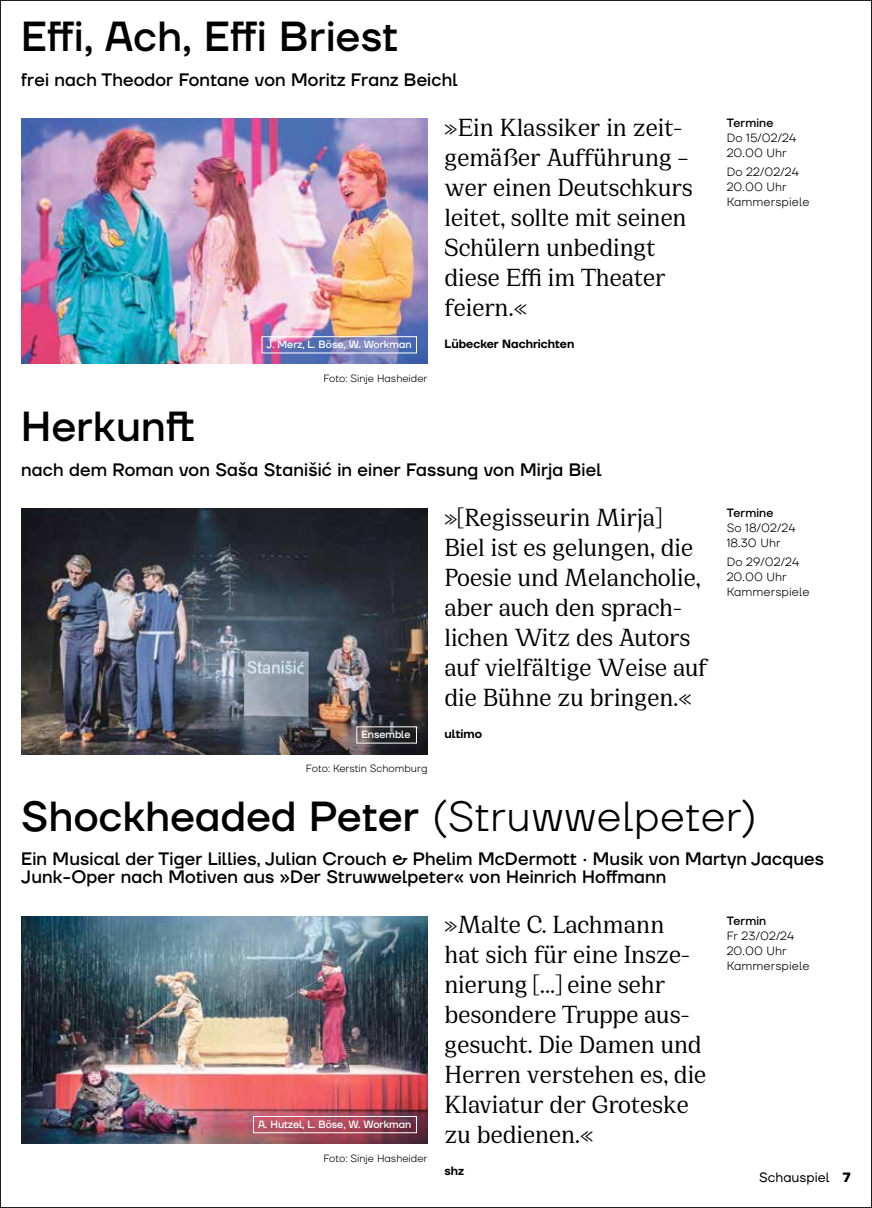
<style>
.page{position:relative;width:872px;height:1208px;background:#fff}
.page>*{position:absolute;margin:0;border:0;box-sizing:border-box;transform-origin:0 0}
.t1{font:500 42px "TT Firs Neue";letter-spacing:.01em;color:#000}
.t2{font:500 27px/30px "PP Cirka";letter-spacing:-.005em;color:#000}
.t3{font:500 18px/18px "TT Firs Neue";letter-spacing:.01em;color:#000}
.t4{font:13.5px "TT Firs Neue";color:#000}
.t5{font:300 12px/15px "TT Firs Neue";letter-spacing:.01em;color:#000}
.t6{font:600 12px "TT Firs Neue";color:#000}
.t7{font:500 12px "TT Firs Neue";letter-spacing:.01em;color:#000}
.t8{font:300 10.5px "TT Firs Neue";color:#000}
.t9{font:500 10.5px "TT Firs Neue";color:#fff}
.s1{font-weight:300}
.s2{font-weight:700}
</style>
<div class="page">
<img style="left:21px;top:118px;width:406px;height:246px">
<img style="left:21px;top:508px;width:406px;height:246px">
<img style="left:21px;top:916px;width:406px;height:227px">
<div style="left:261px;top:336px;width:156px;height:17px;border:1px solid #fff"></div>
<div style="left:356px;top:726px;width:61px;height:17px;border:1px solid #fff"></div>
<div style="left:253px;top:1116px;width:164px;height:17px;border:1px solid #fff"></div>
<h1 class="t1" style="left:21px;top:8px;width:378px">Effi, Ach, Effi Briest</h1>
<p class="t3" style="left:21px;top:70px;width:438px">frei nach Theodor Fontane von Moritz Franz Beichl</p>
<p class="t9" style="left:266px;top:337px;width:146px">J. Merz, L. Böse, W. Workman</p>
<p class="t8" style="left:323px;top:371px;width:106px">Foto: Sinje Hasheider</p>
<p class="t2" style="left:444px;top:112px;width:250px">»Ein Klassiker in zeit&shy;gemäßer Aufführung – wer einen Deutschkurs leitet, sollte mit seinen<br>Schülern unbedingt diese Effi im Theater feiern.«</p>
<p class="t6" style="left:444px;top:335px;width:131px">Lübecker Nachrichten</p>
<h1 class="t1" style="left:21px;top:398px;width:175px">Herkunft</h1>
<p class="t3" style="left:21px;top:460px;width:582px">nach dem Roman von Saša Stanišić in einer Fassung von Mirja Biel</p>
<p class="t9" style="left:361px;top:727px;width:50px">Ensemble</p>
<p class="t8" style="left:306px;top:761px;width:123px">Foto: Kerstin Schomburg</p>
<p class="t2" style="left:444px;top:502px;width:264px">»[Regisseurin Mirja]<br>Biel ist es gelungen, die<br>Poesie und Melancholie, aber auch den sprach&shy;lichen Witz des Autors auf vielfältige Weise auf die Bühne zu bringen.«</p>
<p class="t6" style="left:444px;top:725px;width:39px">ultimo</p>
<p class="t7" style="left:726px;top:114px;width:48px">Termine</p>
<p class="t5" style="left:726px;top:130px;width:71px">Do 15/02/24<br>20.00 Uhr</p>
<p class="t5" style="left:726px;top:164px;width:84px">Do 22/02/24<br>20.00 Uhr<br>Kammerspiele</p>
<p class="t7" style="left:726px;top:504px;width:48px">Termine</p>
<p class="t5" style="left:726px;top:520px;width:70px">So 18/02/24<br>18.30 Uhr</p>
<p class="t5" style="left:726px;top:554px;width:84px">Do 29/02/24<br>20.00 Uhr<br>Kammerspiele</p>
<h1 class="t1" style="left:21px;top:787px;width:737px">Shockheaded Peter <span class="s1">(Struwwelpeter)</span></h1>
<p class="t3" style="left:21px;top:849px;width:804px">Ein Musical der Tiger Lillies, Julian Crouch &amp; Phelim McDermott · Musik von Martyn Jacques<br>Junk-Oper nach Motiven aus »Der Struwwelpeter« von Heinrich Hoffmann</p>
<p class="t9" style="left:258px;top:1117px;width:155px">A. Hutzel, L. Böse, W. Workman</p>
<p class="t8" style="left:323px;top:1151px;width:106px">Foto: Sinje Hasheider</p>
<p class="t2" style="left:444px;top:909px;width:263px">»Malte C. Lachmann hat sich für eine Insze&shy;nierung […] eine sehr besondere Truppe aus&shy;gesucht. Die Damen und<br>Herren verstehen es, die<br>Klaviatur der Groteske zu bedienen.«</p>
<p class="t6" style="left:444px;top:1163px;width:21px">shz</p>
<p class="t7" style="left:726px;top:912px;width:41px">Termin</p>
<p class="t5" style="left:726px;top:927px;width:84px">Fr 23/02/24<br>20.00 Uhr<br>Kammerspiele</p>
<p class="t4" style="left:759px;top:1168px;width:93px">Schauspiel <span class="s2">7</span></p>
</div>
